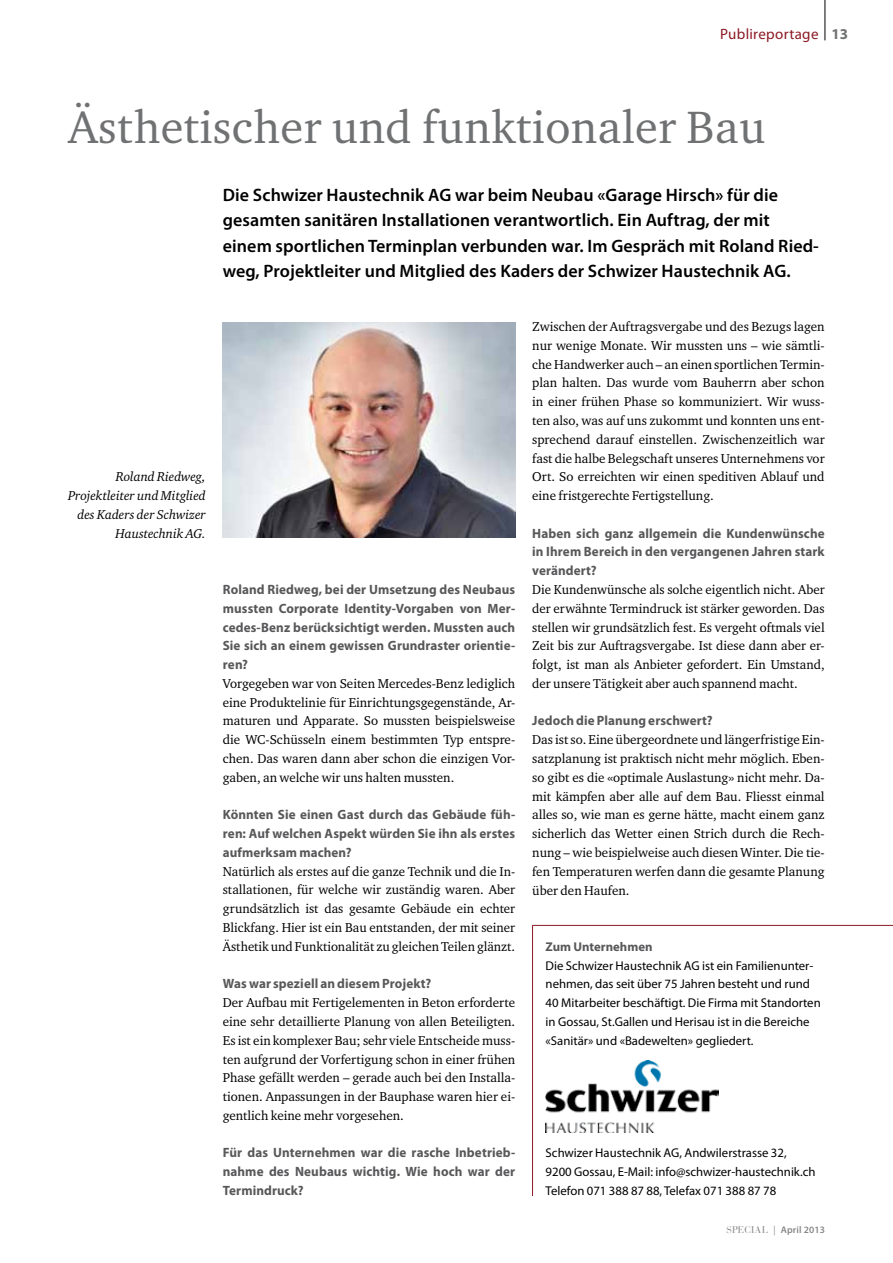
<style>
.page{position:relative;width:893px;height:1263px;background:#fff}
.page>*{position:absolute;margin:0;border:0;box-sizing:border-box;transform-origin:0 0}
.t1{font:46.5px "Charter ITC";letter-spacing:.01em;color:#707172}
.t2{font:600 18px/25.5px "Myriad Pro";letter-spacing:.005em;color:#000}
.t3{font:15px "Myriad Pro";letter-spacing:.02em;color:#8c1a24}
.t4{font:700 15px "Myriad Pro";color:#707172}
.t5{font:700 13.5px/18.8px "Myriad Pro";letter-spacing:.01em;color:#58585a;text-align:justify}
.t6{font:13.2px/18.8px "Charter ITC";color:#000;text-align:justify}
.t7{font:italic 13.2px/18.8px "Charter ITC";color:#000;text-align:right}
.t8{font:12.75px/18.8px "Myriad Pro";color:#000}
.t9{font:700 12.75px "Myriad";color:#58585a}
.t10{font:600 9.75px "Myriad Pro";letter-spacing:.01em;color:#87888a}
.t11{font:9.75px "Bauer Bodoni";letter-spacing:.02em;color:#87888a}
.s1{font-weight:700;color:#707172}
</style>
<div class="page">
<hr style="left:825px;top:0;width:1px;height:40px;background:#000">
<hr style="left:532px;top:925px;width:1px;height:271px;background:#8c1a24">
<hr style="left:532px;top:925px;width:361px;height:1px;background:#8c1a24">
<img style="left:223px;top:323px;width:292px;height:215px">
<img style="left:546px;top:1061px;width:173px;height:71px">
<p class="t3" style="left:720px;top:25px;width:121px">Publireportage <span class="s1">2</span></p>
<p class="t4" style="left:831px;top:25px;width:18px">13</p>
<h1 class="t1" style="left:68px;top:98px;width:699px">Ästhetischer und funktionaler Bau</h1>
<p class="t7" style="left:68px;top:467px;width:139px">Roland Riedweg,<br>Projektleiter und Mitglied des Kaders der Schwizer<br>Haustechnik AG.</p>
<p class="t2" style="left:223px;top:181px;width:598px">Die Schwizer Haustechnik AG war beim Neubau «Garage Hirsch» für die gesamten sanitären Installationen verantwortlich. Ein Auftrag, der mit einem sportlichen Terminplan verbunden war. Im Gespräch mit Roland Ried&shy;weg, Projektleiter und Mitglied des Kaders der Schwizer Haustechnik AG.</p>
<p class="t5" style="left:223px;top:580px;width:294px">Roland Riedweg, bei der Umsetzung des Neubaus mussten Corporate Identity-Vorgaben von Mer&shy;cedes-Benz berücksichtigt werden. Mussten auch Sie sich an einem gewissen Grundraster orientie&shy;ren?</p>
<p class="t6" style="left:223px;top:674px;width:294px">Vorgegeben war von Seiten Mercedes-Benz lediglich eine Produktelinie für Einrichtungsgegenstände, Ar&shy;maturen und Apparate. So mussten beispielsweise die WC-Schüsseln einem bestimmten Typ entspre&shy;chen. Das waren dann aber schon die einzigen Vor&shy;gaben, an welche wir uns halten mussten.</p>
<p class="t5" style="left:223px;top:805px;width:294px">Könnten Sie einen Gast durch das Gebäude füh&shy;ren: Auf welchen Aspekt würden Sie ihn als erstes aufmerksam machen?</p>
<p class="t6" style="left:223px;top:861px;width:294px">Natürlich als erstes auf die ganze Technik und die In&shy;stallationen, für welche wir zuständig waren. Aber grundsätzlich ist das gesamte Gebäude ein echter Blickfang. Hier ist ein Bau entstanden, der mit seiner Ästhetik und Funktionalität zu gleichen Teilen glänzt.</p>
<p class="t5" style="left:223px;top:974px;width:210px">Was war speziell an diesem Projekt?</p>
<p class="t6" style="left:223px;top:993px;width:294px">Der Aufbau mit Fertigelementen in Beton erforderte eine sehr detaillierte Planung von allen Beteiligten.<br>Es ist ein komplexer Bau; sehr viele Entscheide muss&shy;ten aufgrund der Vorfertigung schon in einer frühen Phase gefällt werden – gerade auch bei den Installa&shy;tionen. Anpassungen in der Bauphase waren hier ei&shy;gentlich keine mehr vorgesehen.</p>
<p class="t5" style="left:223px;top:1143px;width:294px">Für das Unternehmen war die rasche Inbetrieb&shy;nahme des Neubaus wichtig. Wie hoch war der Termindruck?</p>
<p class="t6" style="left:532px;top:317px;width:294px">Zwischen der Auftragsvergabe und des Bezugs lagen nur wenige Monate. Wir mussten uns – wie sämtli&shy;che Handwerker auch – an einen sportlichen Termin&shy;plan halten. Das wurde vom Bauherrn aber schon in einer frühen Phase so kommuniziert. Wir wuss&shy;ten also, was auf uns zukommt und konnten uns ent&shy;sprechend darauf einstellen. Zwischenzeitlich war fast die halbe Belegschaft unseres Unternehmens vor Ort. So erreichten wir einen speditiven Ablauf und eine fristgerechte Fertigstellung.</p>
<p class="t5" style="left:532px;top:523px;width:294px">Haben sich ganz allgemein die Kundenwünsche in Ihrem Bereich in den vergangenen Jahren stark verändert?</p>
<p class="t6" style="left:532px;top:580px;width:294px">Die Kundenwünsche als solche eigentlich nicht. Aber der erwähnte Termindruck ist stärker geworden. Das stellen wir grundsätzlich fest. Es vergeht oftmals viel Zeit bis zur Auftragsvergabe. Ist diese dann aber er&shy;folgt, ist man als Anbieter gefordert. Ein Umstand, der unsere Tätigkeit aber auch spannend macht.</p>
<p class="t5" style="left:532px;top:711px;width:182px">Jedoch die Planung erschwert?</p>
<p class="t6" style="left:532px;top:730px;width:294px">Das ist so. Eine übergeordnete und längerfristige Ein&shy;satzplanung ist praktisch nicht mehr möglich. Eben&shy;so gibt es die «optimale Auslastung» nicht mehr. Da&shy;mit kämpfen aber alle auf dem Bau. Fliesst einmal alles so, wie man es gerne hätte, macht einem ganz sicherlich das Wetter einen Strich durch die Rech&shy;nung – wie beispielweise auch diesen Winter. Die tie&shy;fen Temperaturen werfen dann die gesamte Planung über den Haufen.</p>
<p class="t9" style="left:546px;top:940px;width:109px">Zum Unternehmen</p>
<p class="t8" style="left:546px;top:956px;width:277px">Die Schwizer Haustechnik AG ist ein Familienunter&shy;nehmen, das seit über 75 Jahren besteht und rund 40 Mitarbeiter beschäftigt. Die Firma mit Standorten in Gossau, St.Gallen und Herisau ist in die Bereiche «Sanitär» und «Badewelten» gegliedert.</p>
<p class="t8" style="left:546px;top:1143px;width:271px">Schwizer Haustechnik AG, Andwilerstrasse 32,<br>9200 Gossau, E-Mail: info@schwizer-haustechnik.ch<br>Telefon 071 388 87 88, Telefax 071 388 87 78</p>
<p class="t11" style="left:726px;top:1223px;width:51px">SPECIAL |</p>
<p class="t10" style="left:781px;top:1223px;width:46px">April 2013</p>
</div>
